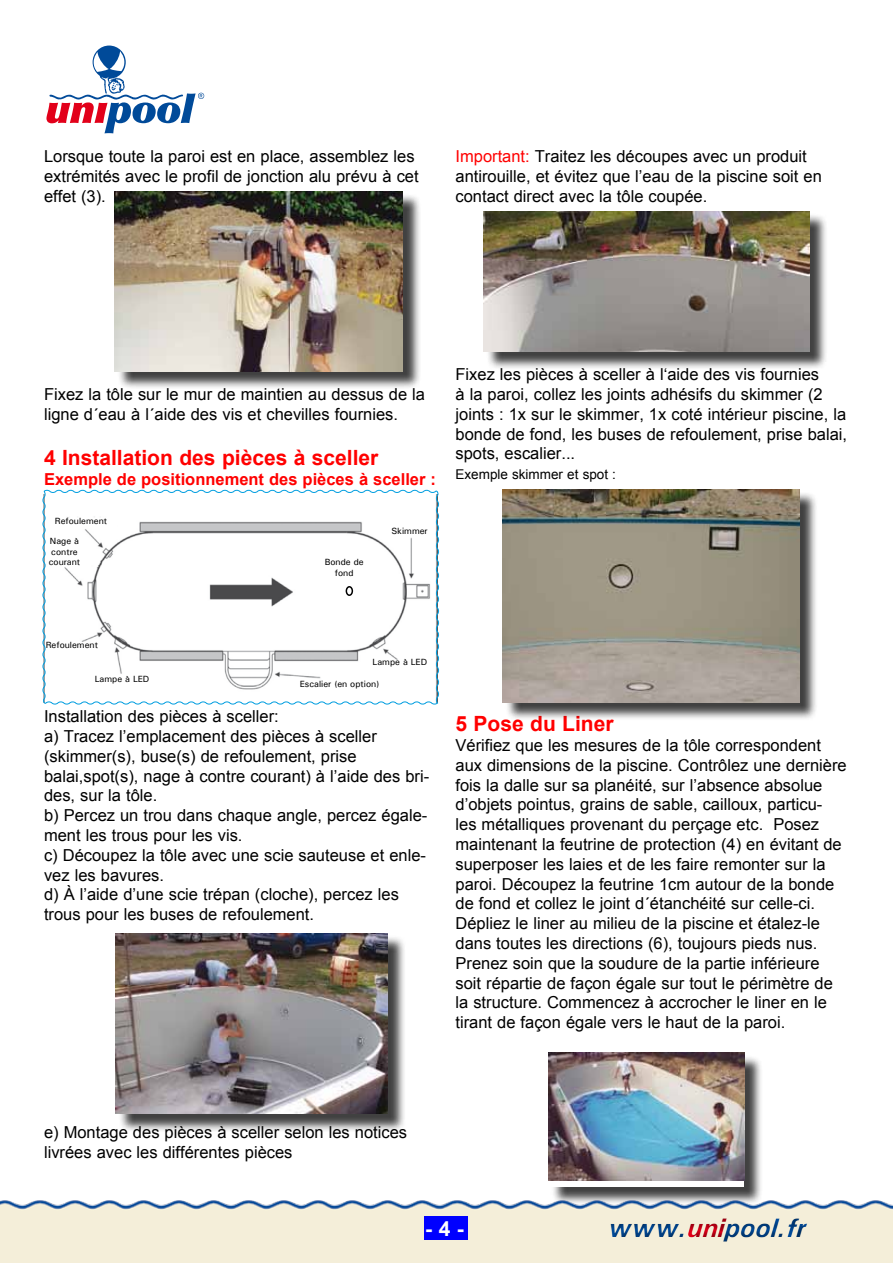
<style>
.page{position:relative;width:893px;height:1263px;background:#fff}
.page>*{position:absolute;margin:0;border:0;box-sizing:border-box;transform-origin:0 0}
.t1{font:italic 700 27px "Univers";color:#004a99}
.t2{font:700 21px "Arial";color:#f00}
.t3{font:700 21px "Arial";color:#fff}
.t4{font:16.5px/19.8px "Arial";color:#000}
.t5{font:700 16.5px "Arial";color:#f00}
.t6{font:13.5px "Arial";color:#000}
.t7{font:500 9px/10.8px "Univers";color:#000}
.s1{color:#f00}
.s2{color:#e2001a}
</style>
<div class="page">
<div style="left:117px;top:194px;width:305px;height:196px;background:#000;opacity:.75"></div>
<img style="left:115px;top:191px;width:288px;height:180px">
<div style="left:118px;top:936px;width:288px;height:196px;background:#000;opacity:.75"></div>
<img style="left:116px;top:933px;width:271px;height:180px">
<div style="left:486px;top:213px;width:342px;height:157px;background:#000;opacity:.75"></div>
<img style="left:484px;top:211px;width:325px;height:141px">
<svg style="left:46px;top:45px;width:159px;height:89px"></svg>
<div style="left:505px;top:492px;width:313px;height:229px;background:#000;opacity:.75"></div>
<img style="left:502px;top:489px;width:297px;height:213px">
<div style="left:551px;top:1055px;width:212px;height:150px;background:#000;opacity:.75"></div>
<div style="left:549px;top:1053px;width:195px;height:133px;background:#fff"></div>
<img style="left:549px;top:1053px;width:195px;height:128px">
<img style="left:0;top:1199px;width:893px;height:64px">
<div style="left:601px;top:1210px;width:215px;height:36px;background:#000;opacity:.5"></div>
<div style="left:424px;top:1216px;width:44px;height:24px;background:#00f"></div>
<svg style="left:42px;top:489px;width:398px;height:216px"></svg>
<p class="t4" style="left:44px;top:147px;width:376px">Lorsque toute la paroi est en place, assemblez les extrémités avec le profil de jonction alu prévu à cet effet (3).</p>
<p class="t4" style="left:455px;top:147px;width:368px"><span class="s1">Important:</span> Traitez les découpes avec un produit antirouille, et évitez que l’eau de la piscine soit en contact direct avec la tôle coupée.</p>
<p class="t4" style="left:44px;top:384px;width:383px">Fixez la tôle sur le mur de maintien au dessus de la ligne d´eau à l´aide des vis et chevilles fournies.</p>
<p class="t2" style="left:44px;top:443px;width:336px">4 Installation des pièces à sceller</p>
<p class="t5" style="left:44px;top:468px;width:394px">Exemple de positionnement des pièces à sceller :</p>
<p class="t7" style="left:55px;top:516px;width:54px">Refoulement</p>
<p class="t7" style="left:49px;top:535px;width:33px">Nage à contre courant</p>
<p class="t7" style="left:325px;top:556px;width:40px;text-align:center">Bonde de fond</p>
<p class="t7" style="left:391px;top:525px;width:38px">Skimmer</p>
<p class="t4" style="left:455px;top:365px;width:393px">Fixez les pièces à sceller à l‘aide des vis fournies<br>à la paroi, collez les joints adhésifs du skimmer (2 joints : 1x sur le skimmer, 1x coté intérieur piscine, la bonde de fond, les buses de refoulement, prise balai, spots, escalier...</p>
<p class="t6" style="left:455px;top:466px;width:162px">Exemple skimmer et spot :</p>
<p class="t7" style="left:46px;top:639px;width:54px">Refoulement</p>
<p class="t7" style="left:95px;top:673px;width:56px">Lampe à LED</p>
<p class="t7" style="left:373px;top:657px;width:56px">Lampe à LED</p>
<p class="t7" style="left:300px;top:678px;width:81px">Escalier (en option)</p>
<p class="t4" style="left:44px;top:707px;width:387px">Installation des pièces à sceller:<br>a) Tracez l’emplacement des pièces à sceller (skimmer(s), buse(s) de refoulement, prise balai,spot(s), nage à contre courant) à l’aide des bri&shy;des, sur la tôle.<br>b) Percez un trou dans chaque angle, percez égale&shy;ment les trous pour les vis.<br>c) Découpez la tôle avec une scie sauteuse et enle&shy;vez les bavures.<br>d) À l’aide d’une scie trépan (cloche), percez les trous pour les buses de refoulement.</p>
<p class="t2" style="left:455px;top:710px;width:160px">5 Pose du Liner</p>
<p class="t4" style="left:455px;top:735px;width:393px">Vérifiez que les mesures de la tôle correspondent aux dimensions de la piscine. Contrôlez une dernière fois la dalle sur sa planéité, sur l’absence absolue d’objets pointus, grains de sable, cailloux, particu&shy;les métalliques provenant du perçage etc. Posez maintenant la feutrine de protection (4) en évitant de superposer les laies et de les faire remonter sur la paroi. Découpez la feutrine 1cm autour de la bonde de fond et collez le joint d´étanchéité sur celle-ci.<br>Dépliez le liner au milieu de la piscine et étalez-le dans toutes les directions (6), toujours pieds nus.<br>Prenez soin que la soudure de la partie inférieure soit répartie de façon égale sur tout le périmètre de la structure. Commencez à accrocher le liner en le tirant de façon égale vers le haut de la paroi.</p>
<p class="t4" style="left:44px;top:1122px;width:365px">e) Montage des pièces à sceller selon les notices livrées avec les différentes pièces</p>
<p class="t3" style="left:425px;top:1214px;width:40px">- 4 -</p>
<h1 class="t1" style="left:608px;top:1210px;width:199px">www.<span class="s2">uni</span>pool.fr</h1>
</div>
